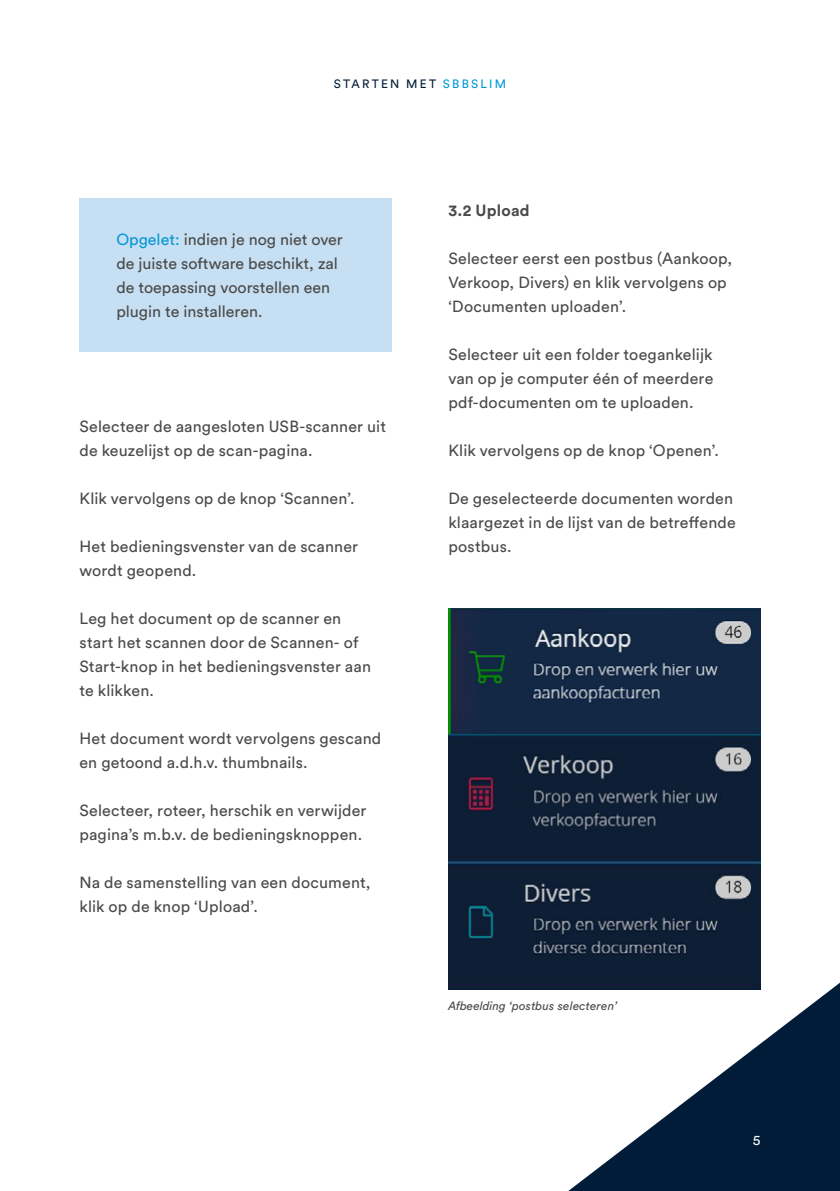
<style>
.page{position:relative;width:840px;height:1191px;background:#fff}
.page>*{position:absolute;margin:0;border:0;box-sizing:border-box;transform-origin:0 0}
.t1{font:16px/24px "Circular Std";letter-spacing:.01em;color:#4a4a49}
.t2{font:700 16px "Circular Std";letter-spacing:.01em;color:#4a4a49}
.t3{font:14px "Circular Std";color:#fefefe}
.t4{font:italic 12px "Circular Std";letter-spacing:.015em;color:#4a4a49}
.t5{font:12px "Circular Std";letter-spacing:.185em;color:#001c38}
.s1{color:#0099d5}
.s2{color:#0698d6}
</style>
<div class="page">
<svg style="left:568px;top:982px;width:271px;height:209px;fill:#001c38"></svg>
<div style="left:79px;top:198px;width:312px;height:153px;background:#c6dff3"></div>
<img style="left:448px;top:609px;width:312px;height:380px">
<p class="t5" style="left:333px;top:76px;width:174px">STARTEN MET <span class="s1">SBBSLIM</span></p>
<p class="t1" style="left:116px;top:228px;width:228px"><span class="s2">Opgelet:</span> indien je nog niet over de juiste software beschikt, zal de toepassing voorstellen een plugin te installeren.</p>
<p class="t1" style="left:79px;top:414px;width:308px">Selecteer de aangesloten USB-scanner uit de keuzelijst op de scan-pagina.</p>
<p class="t1" style="left:79px;top:486px;width:276px">Klik vervolgens op de knop ‘Scannen’.</p>
<p class="t1" style="left:79px;top:534px;width:280px">Het bedieningsvenster van de scanner wordt geopend.</p>
<p class="t1" style="left:79px;top:606px;width:293px">Leg het document op de scanner en start het scannen door de Scannen- of<br>Start-knop in het bedieningsvenster aan te klikken.</p>
<p class="t1" style="left:79px;top:726px;width:303px">Het document wordt vervolgens gescand en getoond a.d.h.v. thumbnails.</p>
<p class="t1" style="left:79px;top:798px;width:288px">Selecteer, roteer, herschik en verwijder pagina’s m.b.v. de bedieningsknoppen.</p>
<p class="t1" style="left:79px;top:870px;width:292px">Na de samenstelling van een document, klik op de knop ‘Upload’.</p>
<p class="t2" style="left:448px;top:200px;width:83px">3.2 Upload</p>
<p class="t1" style="left:448px;top:246px;width:285px">Selecteer eerst een postbus (Aankoop,<br>Verkoop, Divers) en klik vervolgens op ‘Documenten uploaden’.</p>
<p class="t1" style="left:448px;top:342px;width:266px;text-align:justify">Selecteer uit een folder toegankelijk van op je computer één of meerdere pdf-documenten om te uploaden.</p>
<p class="t1" style="left:448px;top:438px;width:272px">Klik vervolgens op de knop ‘Openen’.</p>
<p class="t1" style="left:448px;top:486px;width:289px">De geselecteerde documenten worden klaargezet in de lijst van de betreffende postbus.</p>
<p class="t4" style="left:448px;top:998px;width:170px">Afbeelding ‘postbus selecteren’</p>
<p class="t3" style="left:752px;top:1131px;width:9px">5</p>
</div>
